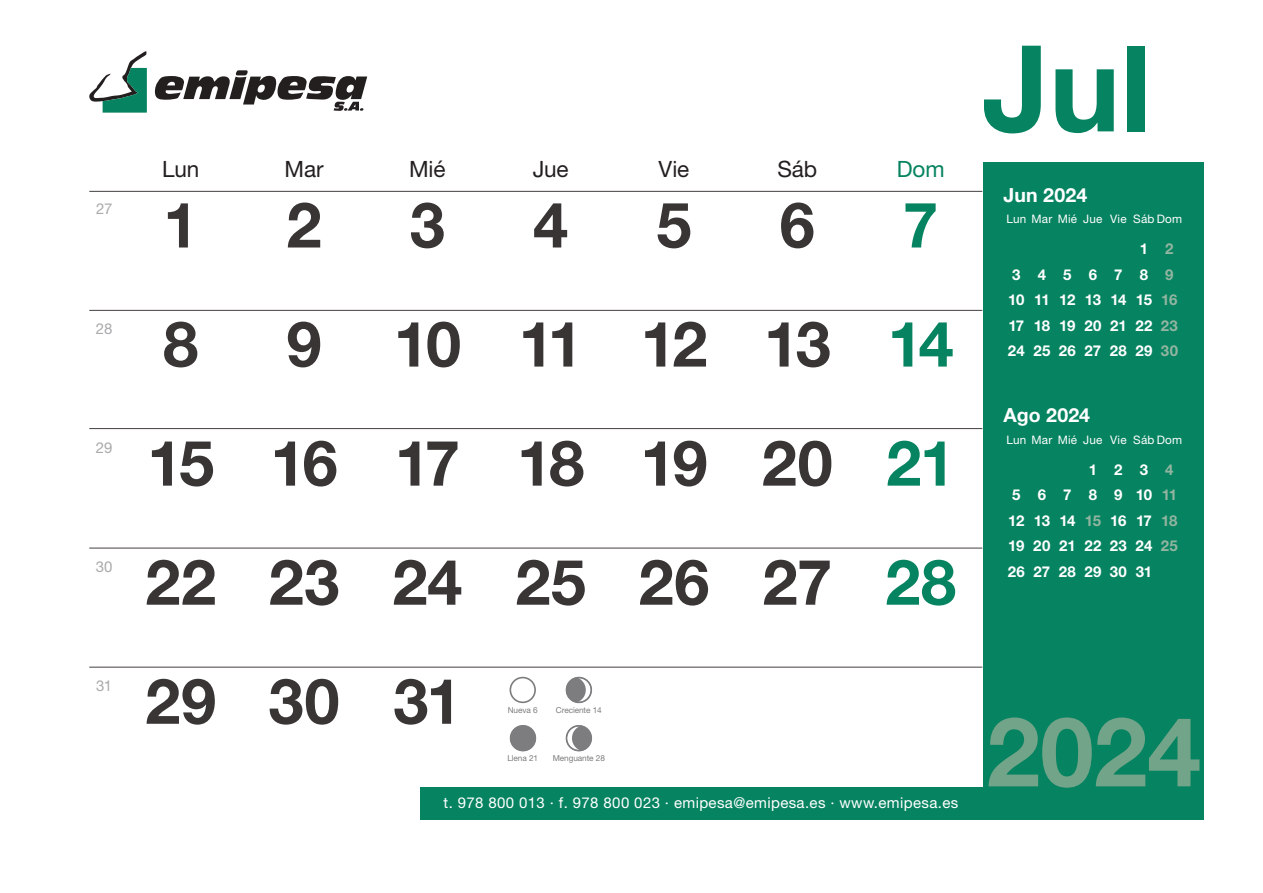
<style>
.page{position:relative;width:1263px;height:893px;background:#fff}
.page>*{position:absolute;margin:0;border:0;box-sizing:border-box;transform-origin:0 0}
.t1{font:700 120px "Helvetica Neue LT Std";color:#068360}
.t2{font:700 96.45px "Helvetica Neue LT Std";color:#72a489}
.t3{font:700 63px "Helvetica Neue LT Std";letter-spacing:-.025em;color:#393535}
.t4{font:700 63px "Helvetica Neue LT Std";letter-spacing:-.045em;color:#393535}
.t5{font:700 63px "Helvetica Neue LT Std";letter-spacing:.01em;color:#393535}
.t6{font:700 63px "Helvetica Neue LT Std";color:#068360}
.t7{font:22.5px "Helvetica Neue LT Std";letter-spacing:-.005em;color:#241f1f}
.t8{font:22.5px "Helvetica Neue LT Std";color:#068360}
.t9{font:700 19.5px "Helvetica Neue LT Std";letter-spacing:.005em;color:#fff}
.t10{font:700 15px/25.5px "Helvetica Neue LT Std";letter-spacing:.02em;color:#fff}
.t11{font:15px "Helvetica Neue LT Std";letter-spacing:.025em;color:#fff}
.t12{font:15px "Helvetica Neue LT Std";letter-spacing:-.015em;color:#aaaaac}
.t13{font:11.7px "Helvetica Neue LT Std";letter-spacing:.015em;color:#fff}
.t14{font:8.25px "Helvetica Neue LT Std";letter-spacing:-.01em;color:#7d7c7e}
.s1{color:#068360}
.s2{color:#92b5a1}
</style>
<div class="page">
<svg style="left:89px;top:51px;width:58px;height:62px"></svg>
<svg style="left:155px;top:70px;width:212px;height:41px"></svg>
<div style="left:420px;top:162px;width:783px;height:658px;background:#068360"></div>
<div style="left:89px;top:154px;width:893px;height:632px;background:#fff"></div>
<hr style="left:89px;top:191px;width:893px;height:1px;background:#444041">
<hr style="left:89px;top:310px;width:893px;height:1px;background:#444041">
<hr style="left:89px;top:428px;width:893px;height:1px;background:#444041">
<hr style="left:89px;top:548px;width:893px;height:1px;background:#444041">
<hr style="left:89px;top:667px;width:893px;height:1px;background:#444041">
<svg style="left:565px;top:725px;width:27px;height:24px"></svg>
<svg style="left:566px;top:726px;width:25px;height:25px"></svg>
<div style="left:566px;top:725px;width:26px;height:26px;border:2px solid #7d7c7e;border-radius:50%"></div>
<svg style="left:571px;top:726px;width:20px;height:25px"></svg>
<div style="left:566px;top:726px;width:25px;height:25px;border:1px solid #7d7c7e;border-radius:50%"></div>
<svg style="left:512px;top:677px;width:24px;height:26px"></svg>
<div style="left:510px;top:678px;width:25px;height:24px;background:#fff;border-radius:50%"></div>
<div style="left:509px;top:677px;width:27px;height:26px;border:2px solid #7d7c7e;border-radius:50%"></div>
<svg style="left:565px;top:677px;width:27px;height:26px"></svg>
<div style="left:566px;top:678px;width:25px;height:24px;background:#fff;border-radius:50%"></div>
<div style="left:566px;top:677px;width:26px;height:26px;border:2px solid #7d7c7e;border-radius:50%"></div>
<svg style="left:566px;top:678px;width:21px;height:24px"></svg>
<div style="left:566px;top:677px;width:25px;height:25px;border:1px solid #7d7c7e;border-radius:50%"></div>
<svg style="left:509px;top:725px;width:27px;height:26px"></svg>
<div style="left:511px;top:726px;width:24px;height:25px;background:#7d7c7e;border-radius:50%"></div>
<div style="left:510px;top:725px;width:26px;height:26px;border:2px solid #7d7c7e;border-radius:50%"></div>
<h3 class="t7" style="left:162px;top:156px;width:39px">Lun</h3>
<h3 class="t7" style="left:284px;top:156px;width:41px">Mar</h3>
<h3 class="t7" style="left:409px;top:156px;width:38px">Mié</h3>
<h3 class="t7" style="left:533px;top:156px;width:38px">Jue</h3>
<h3 class="t7" style="left:659px;top:156px;width:32px">Vie</h3>
<h3 class="t7" style="left:777px;top:156px;width:41px">Sáb</h3>
<h3 class="t8" style="left:897px;top:156px;width:49px">Dom</h3>
<p class="t12" style="left:96px;top:200px;width:18px">27</p>
<h3 class="t3" style="left:163px;top:186px;width:37px">1</h3>
<h3 class="t3" style="left:286px;top:186px;width:37px">2</h3>
<h3 class="t3" style="left:410px;top:186px;width:37px">3</h3>
<h3 class="t3" style="left:533px;top:186px;width:37px">4</h3>
<h3 class="t3" style="left:656px;top:186px;width:37px">5</h3>
<h3 class="t3" style="left:780px;top:186px;width:37px">6</h3>
<h3 class="t6" style="left:903px;top:186px;width:37px">7</h3>
<p class="t12" style="left:96px;top:319px;width:18px">28</p>
<h3 class="t3" style="left:163px;top:305px;width:37px">8</h3>
<h3 class="t3" style="left:286px;top:305px;width:669px">9 10 11 12 13 <span class="s1">14</span></h3>
<p class="t12" style="left:96px;top:438px;width:18px">29</p>
<h3 class="t4" style="left:147px;top:424px;width:809px">15 16 17 18 19 20 <span class="s1">21</span></h3>
<p class="t12" style="left:96px;top:557px;width:18px">30</p>
<h3 class="t5" style="left:145px;top:543px;width:812px">22 23 24 25 26 27 <span class="s1">28</span></h3>
<h1 class="t1" style="left:982px;top:14px;width:170px">Jul</h1>
<h3 class="t9" style="left:1003px;top:183px;width:85px">Jun 2024</h3>
<p class="t13" style="left:1006px;top:212px;width:177px">Lun Mar Mié Jue Vie Sáb Dom</p>
<p class="t10" style="left:1008px;top:236px;width:172px;text-indent:132px">1 <span class="s2">2<br></span>345678<span class="s2">9<br></span>10 11 12 13 14 15 <span class="s2">16<br></span>17 18 19 20 21 22 <span class="s2">23<br></span>24 25 26 27 28 29 <span class="s2">30</span></p>
<h3 class="t9" style="left:1003px;top:403px;width:88px">Ago 2024</h3>
<p class="t13" style="left:1006px;top:433px;width:177px">Lun Mar Mié Jue Vie Sáb Dom</p>
<p class="t10" style="left:1008px;top:456px;width:172px;text-indent:81px">123<span class="s2">4<br></span>5 6 7 8 910<span class="s2">11<br></span>12 13 14 <span class="s2">15</span> 16 17 <span class="s2">18<br></span>19 20 21 22 23 24 <span class="s2">25<br></span>26 27 28 29 30 31</p>
<p class="t12" style="left:96px;top:676px;width:18px">31</p>
<h3 class="t3" style="left:145px;top:662px;width:318px">29 30 31</h3>
<p class="t14" style="left:508px;top:705px;width:31px">Nueva 6</p>
<p class="t14" style="left:556px;top:705px;width:47px">Creciente 14</p>
<p class="t14" style="left:507px;top:753px;width:32px">Llena 21</p>
<p class="t14" style="left:553px;top:753px;width:54px">Menguante 28</p>
<p class="t11" style="left:444px;top:794px;width:516px">t. 978 800 013 · f. 978 800 023 · emipesa@emipesa.es · www.emipesa.es</p>
<h2 class="t2" style="left:986px;top:692px;width:216px">2024</h2>
</div>
